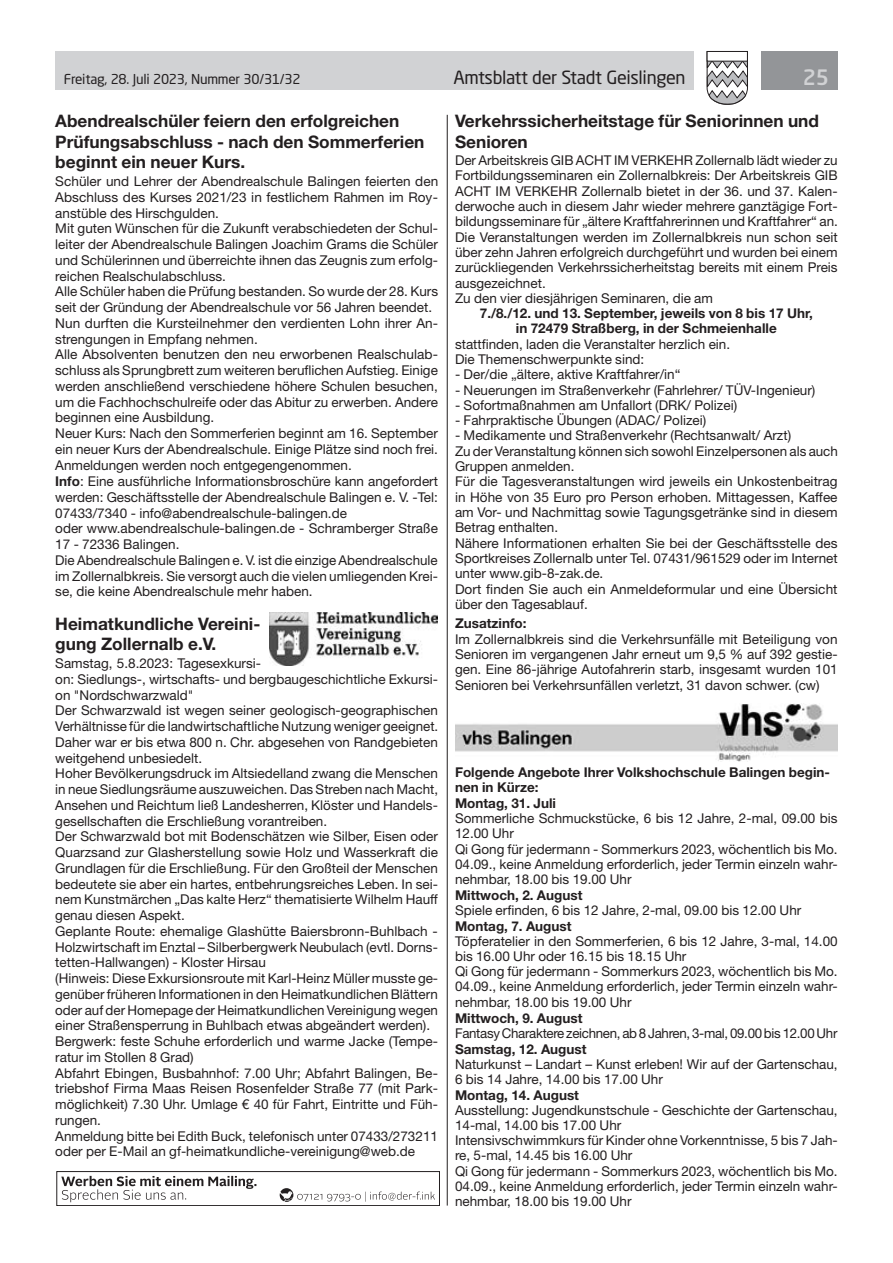
<style>
.page{position:relative;width:893px;height:1263px;background:#fff}
.page>*{position:absolute;margin:0;border:0;box-sizing:border-box;transform-origin:0 0}
.t1{font:500 21px "Neo Sans Std";color:#d1d2d4}
.t2{font:18px "Neo Sans Std";letter-spacing:-.02em;color:#231f20}
.t3{font:700 17.25px/20.5px "Helvetica Neue LT Std";color:#231f20}
.t4{font:13.5px/15.8px "Helvetica Neue LT Std";color:#231f20}
.t5{font:700 13.5px/15.6px "Helvetica Neue LT Std";color:#231f20;text-align:center}
.t6{font:13.5px "Helvetica Neue LT Std";letter-spacing:-.02em;color:#231f20}
.t7{font:13.5px "Neo Sans Std";letter-spacing:-.015em;color:#231f20}
.s1{font-weight:700}
</style>
<div class="page">
<div style="left:55px;top:51px;width:639px;height:38px;background:#d1d2d4"></div>
<div style="left:761px;top:51px;width:77px;height:38px;background:#939598"></div>
<svg style="left:706px;top:51px;width:42px;height:54px"></svg>
<div style="left:707px;top:51px;width:41px;height:10px;background:#fff;border:1px solid #231f20"></div>
<hr style="left:447px;top:115px;width:1px;height:1090px;background:#231f20">
<img style="left:455px;top:703px;width:383px;height:58px">
<img style="left:270px;top:613px;width:168px;height:52px">
<div style="left:57px;top:1171px;width:382px;height:34px;border:1px solid #231f20"></div>
<svg style="left:61px;top:1176px;width:374px;height:26px"></svg>
<p class="t7" style="left:64px;top:71px;width:238px">Freitag, 28. Juli 2023, Nummer 30/31/32</p>
<h2 class="t2" style="left:453px;top:66px;width:234px">Amtsblatt der Stadt Geislingen</h2>
<h1 class="t1" style="left:803px;top:64px;width:28px">25</h1>
<p class="t3" style="left:55px;top:110px;width:371px">Abendrealschüler feiern den erfolgreichen<br>Prüfungsabschluss - nach den Sommerferien beginnt ein neuer Kurs.</p>
<p class="t4" style="left:55px;top:173px;width:384px">Schüler und Lehrer der Abendrealschule Balingen feierten den Abschluss des Kurses 2021/23 in festlichem Rahmen im Roy&shy;anstüble des Hirschgulden.<br>Mit guten Wünschen für die Zukunft verabschiedeten der Schul&shy;leiter der Abendrealschule Balingen Joachim Grams die Schüler und Schülerinnen und überreichte ihnen das Zeugnis zum erfolg&shy;reichen Realschulabschluss.<br>Alle Schüler haben die Prüfung bestanden. So wurde der 28. Kurs seit der Gründung der Abendrealschule vor 56 Jahren beendet.<br>Nun durften die Kursteilnehmer den verdienten Lohn ihrer An&shy;strengungen in Empfang nehmen.<br>Alle Absolventen benutzen den neu erworbenen Realschulab&shy;schluss als Sprungbrett zum weiteren beruflichen Aufstieg. Einige werden anschließend verschiedene höhere Schulen besuchen, um die Fachhochschulreife oder das Abitur zu erwerben. Andere beginnen eine Ausbildung.<br>Neuer Kurs: Nach den Sommerferien beginnt am 16. September ein neuer Kurs der Abendrealschule. Einige Plätze sind noch frei.<br>Anmeldungen werden noch entgegengenommen.<br><span class="s1">Info</span>: Eine ausführliche Informationsbroschüre kann angefordert werden: Geschäftsstelle der Abendrealschule Balingen e. V. -Tel:<br>07433/7340 - info@abendrealschule-balingen.de<br>oder www.abendrealschule-balingen.de - Schramberger Straße 17 - 72336 Balingen.<br>Die Abendrealschule Balingen e. V. ist die einzige Abendrealschule im Zollernalbkreis. Sie versorgt auch die vielen umliegenden Krei&shy;se, die keine Abendrealschule mehr haben.</p>
<p class="t3" style="left:55px;top:613px;width:207px">Heimatkundliche Vereini&shy;gung Zollernalb e.V.</p>
<p class="t4" style="left:55px;top:655px;width:384px">Samstag, 5.8.2023: Tagesexkursi-<br>on: Siedlungs-, wirtschafts- und bergbaugeschichtliche Exkursi&shy;on "Nordschwarzwald"<br>Der Schwarzwald ist wegen seiner geologisch-geographischen Verhältnisse für die landwirtschaftliche Nutzung weniger geeignet.<br>Daher war er bis etwa 800 n. Chr. abgesehen von Randgebieten weitgehend unbesiedelt.<br>Hoher Bevölkerungsdruck im Altsiedelland zwang die Menschen in neue Siedlungsräume auszuweichen. Das Streben nach Macht, Ansehen und Reichtum ließ Landesherren, Klöster und Handels&shy;gesellschaften die Erschließung vorantreiben.<br>Der Schwarzwald bot mit Bodenschätzen wie Silber, Eisen oder Quarzsand zur Glasherstellung sowie Holz und Wasserkraft die Grundlagen für die Erschließung. Für den Großteil der Menschen bedeutete sie aber ein hartes, entbehrungsreiches Leben. In sei&shy;nem Kunstmärchen „Das kalte Herz“ thematisierte Wilhelm Hauff genau diesen Aspekt.<br>Geplante Route: ehemalige Glashütte Baiersbronn-Buhlbach - Holzwirtschaft im Enztal – Silberbergwerk Neubulach (evtl. Dorns&shy;tetten-Hallwangen) - Kloster Hirsau<br>(Hinweis: Diese Exkursionsroute mit Karl-Heinz Müller musste ge&shy;genüber früheren Informationen in den Heimatkundlichen Blättern oder auf der Homepage der Heimatkundlichen Vereinigung wegen einer Straßensperrung in Buhlbach etwas abgeändert werden).<br>Bergwerk: feste Schuhe erforderlich und warme Jacke (Tempe&shy;ratur im Stollen 8 Grad)<br>Abfahrt Ebingen, Busbahnhof: 7.00 Uhr; Abfahrt Balingen, Be&shy;triebshof Firma Maas Reisen Rosenfelder Straße 77 (mit Park&shy;möglichkeit) 7.30 Uhr. Umlage € 40 für Fahrt, Eintritte und Füh&shy;rungen.<br>Anmeldung bitte bei Edith Buck, telefonisch unter 07433/273211 oder per E-Mail an gf-heimatkundliche-vereinigung@web.de</p>
<p class="t3" style="left:455px;top:110px;width:366px">Verkehrssicherheitstage für Seniorinnen und<br>Senioren</p>
<p class="t4" style="left:455px;top:152px;width:384px;line-height:15.3px">Der Arbeitskreis GIB ACHT IM VERKEHR Zollernalb lädt wieder zu Fortbildungsseminaren ein Zollernalbkreis: Der Arbeitskreis GIB ACHT IM VERKEHR Zollernalb bietet in der 36. und 37. Kalen&shy;derwoche auch in diesem Jahr wieder mehrere ganztägige Fort&shy;bildungsseminare für „ältere Kraftfahrerinnen und Kraftfahrer“ an.<br>Die Veranstaltungen werden im Zollernalbkreis nun schon seit über zehn Jahren erfolgreich durchgeführt und wurden bei einem zurückliegenden Verkehrssicherheitstag bereits mit einem Preis ausgezeichnet.<br>Zu den vier diesjährigen Seminaren, die am</p>
<p class="t5" style="left:480px;top:305px;width:334px">7./8./12. und 13. September, jeweils von 8 bis 17 Uhr, in 72479 Straßberg, in der Schmeienhalle</p>
<p class="t4" style="left:455px;top:336px;width:277px;line-height:15.3px">stattfinden, laden die Veranstalter herzlich ein.<br>Die Themenschwerpunkte sind:</p>
<p class="t4" style="left:455px;top:366px;width:227px">- Der/die „ältere, aktive Kraftfahrer/in“</p>
<p class="t4" style="left:455px;top:382px;width:362px">- Neuerungen im Straßenverkehr (Fahrlehrer/ TÜV-Ingenieur)</p>
<p class="t4" style="left:455px;top:397px;width:284px">- Sofortmaßnahmen am Unfallort (DRK/ Polizei)</p>
<p class="t4" style="left:455px;top:412px;width:253px">- Fahrpraktische Übungen (ADAC/ Polizei)</p>
<p class="t4" style="left:455px;top:428px;width:384px;line-height:15.3px">- Medikamente und Straßenverkehr (Rechtsanwalt/ Arzt)<br>Zu der Veranstaltung können sich sowohl Einzelpersonen als auch Gruppen anmelden.<br>Für die Tagesveranstaltungen wird jeweils ein Unkostenbeitrag in Höhe von 35 Euro pro Person erhoben. Mittagessen, Kaffee am Vor- und Nachmittag sowie Tagungsgetränke sind in diesem Betrag enthalten.<br>Nähere Informationen erhalten Sie bei der Geschäftsstelle des Sportkreises Zollernalb unter Tel. 07431/961529 oder im Internet unter www.gib-8-zak.de.<br>Dort finden Sie auch ein Anmeldeformular und eine Übersicht über den Tagesablauf.</p>
<p class="t5" style="left:455px;top:615px;width:73px">Zusatzinfo:</p>
<p class="t4" style="left:455px;top:631px;width:384px;line-height:15.3px;text-align:justify">Im Zollernalbkreis sind die Verkehrsunfälle mit Beteiligung von Senioren im vergangenen Jahr erneut um 9,5 % auf 392 gestie&shy;gen. Eine 86-jährige Autofahrerin starb, insgesamt wurden 101<br>Senioren bei Verkehrsunfällen verletzt, 31 davon schwer. (cw)</p>
<p class="t5" style="left:455px;top:764px;width:377px;text-align:left">Folgende Angebote Ihrer Volkshochschule Balingen begin&shy;nen in Kürze:<br>Montag, 31. Juli</p>
<p class="t4" style="left:455px;top:811px;width:384px;line-height:15.1px">Sommerliche Schmuckstücke, 6 bis 12 Jahre, 2-mal, 09.00 bis 12.00 Uhr<br>Qi Gong für jedermann - Sommerkurs 2023, wöchentlich bis Mo.<br>04.09., keine Anmeldung erforderlich, jeder Termin einzeln wahr&shy;nehmbar, 18.00 bis 19.00 Uhr</p>
<p class="t5" style="left:455px;top:887px;width:129px">Mittwoch, 2. August</p>
<p class="t4" style="left:455px;top:902px;width:348px">Spiele erfinden, 6 bis 12 Jahre, 2-mal, 09.00 bis 12.00 Uhr</p>
<p class="t5" style="left:455px;top:918px;width:118px">Montag, 7. August</p>
<p class="t4" style="left:455px;top:933px;width:384px;line-height:15.1px">Töpferatelier in den Sommerferien, 6 bis 12 Jahre, 3-mal, 14.00 bis 16.00 Uhr oder 16.15 bis 18.15 Uhr<br>Qi Gong für jedermann - Sommerkurs 2023, wöchentlich bis Mo.<br>04.09., keine Anmeldung erforderlich, jeder Termin einzeln wahr&shy;nehmbar, 18.00 bis 19.00 Uhr</p>
<p class="t5" style="left:455px;top:1009px;width:129px">Mittwoch, 9. August</p>
<p class="t6" style="left:455px;top:1025px;width:384px">Fantasy Charaktere zeichnen, ab 8 Jahren, 3-mal, 09.00 bis 12.00 Uhr</p>
<p class="t5" style="left:455px;top:1041px;width:133px">Samstag, 12. August</p>
<p class="t4" style="left:455px;top:1056px;width:384px;line-height:15.1px">Naturkunst – Landart – Kunst erleben! Wir auf der Gartenschau,<br>6 bis 14 Jahre, 14.00 bis 17.00 Uhr</p>
<p class="t5" style="left:455px;top:1087px;width:126px">Montag, 14. August</p>
<p class="t4" style="left:455px;top:1102px;width:384px;line-height:15.3px">Ausstellung: Jugendkunstschule - Geschichte der Gartenschau, 14-mal, 14.00 bis 17.00 Uhr<br>Intensivschwimmkurs für Kinder ohne Vorkenntnisse, 5 bis 7 Jah&shy;re, 5-mal, 14.45 bis 16.00 Uhr<br>Qi Gong für jedermann - Sommerkurs 2023, wöchentlich bis Mo.<br>04.09., keine Anmeldung erforderlich, jeder Termin einzeln wahr&shy;nehmbar, 18.00 bis 19.00 Uhr</p>
</div>
